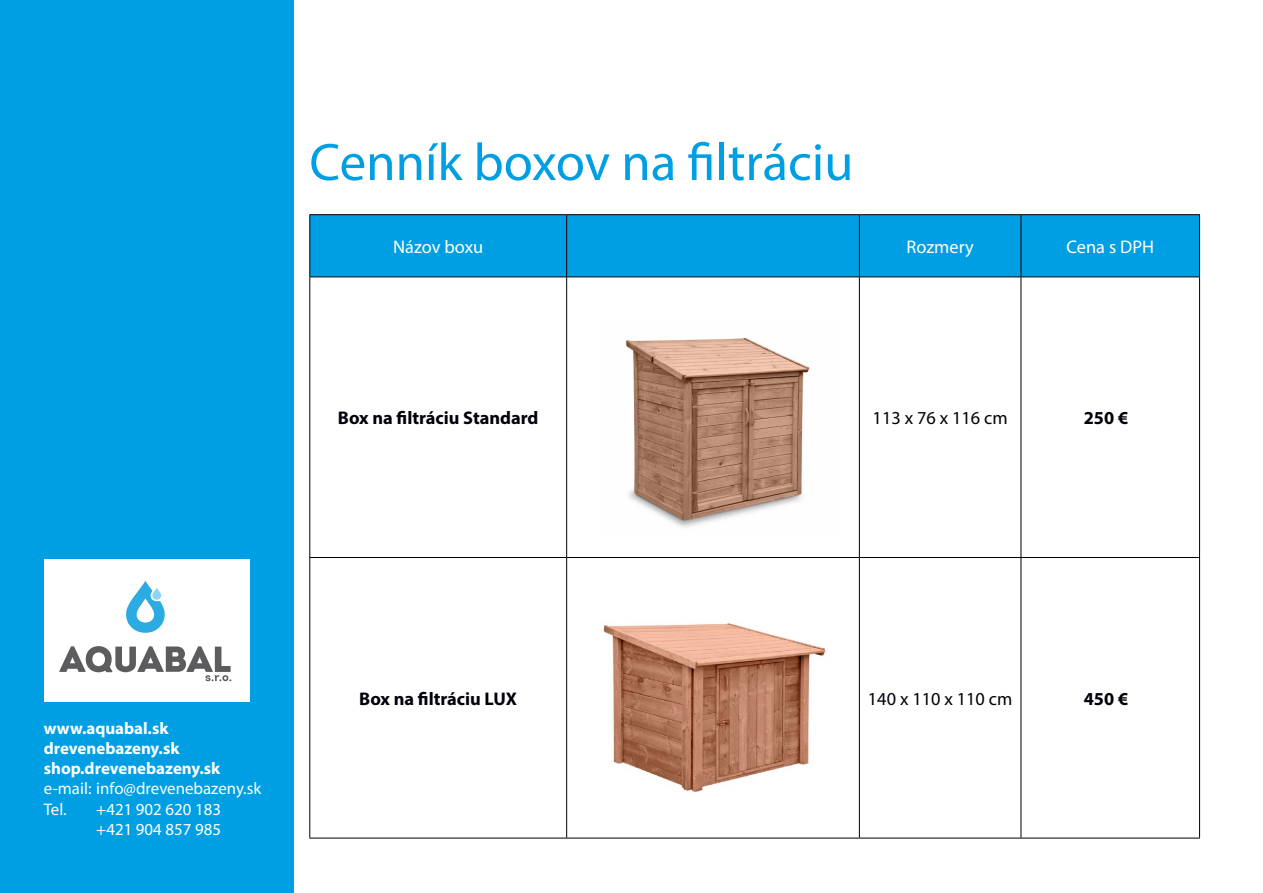
<style>
.page{position:relative;width:1263px;height:893px;background:#fff}
.page>*{position:absolute;margin:0;border:0;box-sizing:border-box;transform-origin:0 0}
.t1{font:52.95px "Myriad Pro";color:#009fe3}
.t2{font:700 18.3px "Myriad Pro";color:#00000a}
.t3{font:18.3px "Myriad Pro";color:#00000a}
.t4{font:18.3px "Myriad Pro";color:#fff}
.t5{font:16.8px/20.2px "Myriad Pro";color:#fff}
.t6{font:700 16.8px/20.2px "Myriad Pro";color:#fff}
</style>
<div class="page">
<img style="left:603px;top:623px;width:223px;height:169px">
<div style="left:0;top:0;width:293px;height:893px;background:#009fe3"></div>
<div style="left:310px;top:215px;width:889px;height:62px;background:#009fe3"></div>
<svg style="left:310px;top:278px;width:712px;height:279px"></svg>
<hr style="left:309px;top:214px;width:258px;height:1px;background:#000">
<hr style="left:309px;top:215px;width:1px;height:62px;background:#000">
<hr style="left:567px;top:214px;width:292px;height:1px;background:#000">
<hr style="left:566px;top:215px;width:1px;height:62px;background:#000">
<hr style="left:859px;top:214px;width:162px;height:1px;background:#000">
<hr style="left:859px;top:215px;width:1px;height:62px;background:#000">
<hr style="left:1021px;top:214px;width:179px;height:1px;background:#000">
<hr style="left:1020px;top:215px;width:1px;height:62px;background:#000">
<hr style="left:1199px;top:215px;width:1px;height:62px;background:#000">
<hr style="left:309px;top:277px;width:258px;height:1px;background:#000">
<hr style="left:309px;top:277px;width:1px;height:280px;background:#000">
<hr style="left:567px;top:277px;width:292px;height:1px;background:#000">
<hr style="left:566px;top:277px;width:1px;height:280px;background:#000">
<hr style="left:859px;top:277px;width:162px;height:1px;background:#000">
<hr style="left:859px;top:277px;width:1px;height:280px;background:#000">
<hr style="left:1021px;top:277px;width:179px;height:1px;background:#000">
<hr style="left:1020px;top:277px;width:1px;height:280px;background:#000">
<hr style="left:1199px;top:277px;width:1px;height:280px;background:#000">
<hr style="left:309px;top:557px;width:258px;height:1px;background:#000">
<hr style="left:309px;top:558px;width:1px;height:280px;background:#000">
<hr style="left:567px;top:557px;width:292px;height:1px;background:#000">
<hr style="left:566px;top:558px;width:1px;height:280px;background:#000">
<hr style="left:859px;top:557px;width:162px;height:1px;background:#000">
<hr style="left:859px;top:558px;width:1px;height:280px;background:#000">
<hr style="left:1021px;top:557px;width:179px;height:1px;background:#000">
<hr style="left:1020px;top:558px;width:1px;height:280px;background:#000">
<hr style="left:1199px;top:558px;width:1px;height:280px;background:#000">
<hr style="left:309px;top:838px;width:258px;height:1px;background:#000">
<hr style="left:567px;top:838px;width:292px;height:1px;background:#000">
<hr style="left:859px;top:838px;width:162px;height:1px;background:#000">
<hr style="left:1021px;top:838px;width:179px;height:1px;background:#000">
<img style="left:599px;top:321px;width:234px;height:215px">
<div style="left:44px;top:559px;width:206px;height:142px;background:#fff"></div>
<svg style="left:59px;top:646px;width:172px;height:35px"></svg>
<svg style="left:126px;top:581px;width:39px;height:52px"></svg>
<h1 class="t1" style="left:309px;top:130px;width:545px">Cenník boxov na filtráciu</h1>
<p class="t4" style="left:393px;top:235px;width:92px">Názov boxu</p>
<p class="t4" style="left:906px;top:235px;width:69px">Rozmery</p>
<p class="t4" style="left:1066px;top:235px;width:89px">Cena s DPH</p>
<p class="t2" style="left:338px;top:406px;width:202px">Box na filtráciu Standard</p>
<p class="t3" style="left:873px;top:407px;width:137px">113 x 76 x 116 cm</p>
<p class="t2" style="left:1084px;top:406px;width:46px">250 €</p>
<p class="t6" style="left:44px;top:717px;width:178px">www.aquabal.sk drevenebazeny.sk shop.drevenebazeny.sk</p>
<p class="t5" style="left:44px;top:778px;width:219px">e-mail: info@drevenebazeny.sk<br>Tel.</p>
<p class="t5" style="left:96px;top:799px;width:126px">+421 902 620 183 +421 904 857 985</p>
<p class="t2" style="left:359px;top:686px;width:159px">Box na filtráciu LUX</p>
<p class="t3" style="left:868px;top:687px;width:146px">140 x 110 x 110 cm</p>
<p class="t2" style="left:1084px;top:686px;width:46px">450 €</p>
</div>
